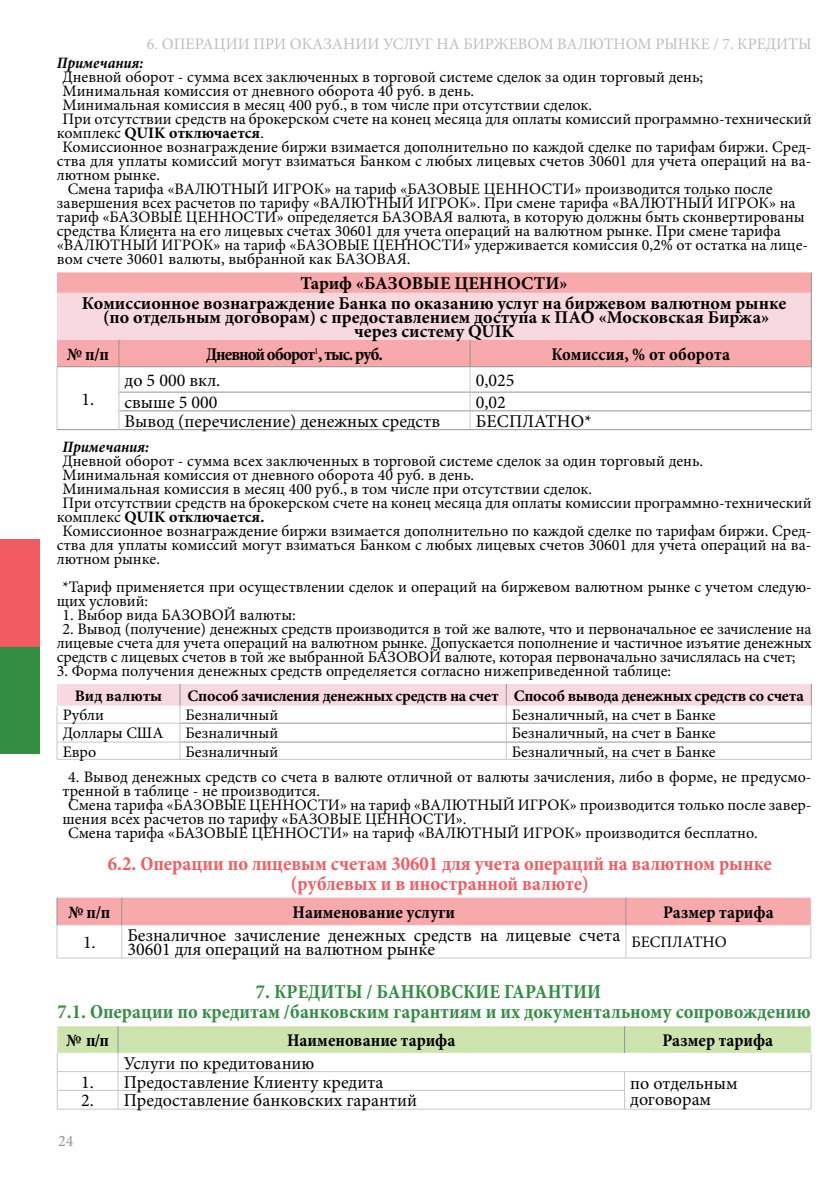
<style>
.page{position:relative;width:840px;height:1191px;background:#fff}
.page>*{position:absolute;margin:0;border:0;box-sizing:border-box;transform-origin:0 0}
.t1{font:700 condensed 20px/20px "Minion Pro";color:#338e43;text-align:center}
.t2{font:700 condensed 20px/20px "Minion Pro";color:#f15b61;text-align:center}
.t3{font:18px/14px "Minion Pro";color:#000}
.t4{font:700 18px/19.6px "Minion Pro";color:#000;text-align:center}
.t5{font:700 condensed 18px "Minion Pro";color:#000}
.t6{font:700 condensed 18px "Minion Pro";letter-spacing:-.05em;color:#000}
.t7{font:16px/14px "Minion Pro";color:#000}
.t8{font:700 16px "Minion Pro";letter-spacing:-.005em;color:#000}
.t9{font:16px "Minion Pro";color:#bcbec0}
.t10{font:italic 700 condensed 16px "Minion Pro";color:#000}
.t11{font:16px "Minion Pro";color:#939598}
.s1{font-weight:400}
.s2{color:#328d42}
</style>
<div class="page">
<div style="left:57px;top:272px;width:753px;height:94px;background:#f7a9ac"></div>
<div style="left:57px;top:293px;width:753px;height:46px;background:#f8d9df"></div>
<svg style="left:810px;top:272px;width:1px;height:21px"></svg>
<hr style="left:810px;top:293px;width:1px;height:46px;background:#939598">
<hr style="left:57px;top:366px;width:62px;height:1px;background:#939598">
<hr style="left:57px;top:429px;width:62px;height:1px;background:#939598">
<svg style="left:57px;top:367px;width:1px;height:62px"></svg>
<hr style="left:119px;top:366px;width:351px;height:1px;background:#939598">
<hr style="left:470px;top:366px;width:341px;height:1px;background:#939598">
<hr style="left:119px;top:392px;width:351px;height:1px;background:#939598">
<hr style="left:470px;top:392px;width:340px;height:1px;background:#939598">
<hr style="left:119px;top:410px;width:351px;height:1px;background:#939598">
<hr style="left:470px;top:410px;width:340px;height:1px;background:#939598">
<hr style="left:119px;top:429px;width:351px;height:1px;background:#939598">
<hr style="left:470px;top:429px;width:341px;height:1px;background:#939598">
<svg style="left:118px;top:339px;width:1px;height:90px"></svg>
<svg style="left:469px;top:339px;width:1px;height:90px"></svg>
<svg style="left:810px;top:339px;width:1px;height:73px"></svg>
<hr style="left:180px;top:759px;width:326px;height:1px;background:#c7c8ca">
<hr style="left:506px;top:759px;width:305px;height:1px;background:#c7c8ca">
<svg style="left:57px;top:684px;width:754px;height:75px"></svg>
<hr style="left:57px;top:759px;width:123px;height:1px;background:#c7c8ca">
<div style="left:57px;top:897px;width:753px;height:28px;background:#f7a9ac"></div>
<hr style="left:57px;top:925px;width:1px;height:32px;background:#c7c8ca">
<hr style="left:57px;top:957px;width:65px;height:1px;background:#c7c8ca">
<hr style="left:121px;top:925px;width:1px;height:32px;background:#c7c8ca">
<hr style="left:122px;top:957px;width:503px;height:1px;background:#c7c8ca">
<hr style="left:625px;top:925px;width:1px;height:32px;background:#c7c8ca">
<hr style="left:810px;top:925px;width:1px;height:32px;background:#c7c8ca">
<hr style="left:625px;top:957px;width:185px;height:1px;background:#c7c8ca">
<hr style="left:57px;top:1108px;width:61px;height:1px;background:#c7c8ca">
<hr style="left:118px;top:1108px;width:506px;height:1px;background:#c7c8ca">
<hr style="left:624px;top:1108px;width:186px;height:1px;background:#c7c8ca">
<svg style="left:57px;top:1026px;width:754px;height:82px"></svg>
<div style="left:0;top:646px;width:40px;height:108px;background:#338e43"></div>
<div style="left:0;top:539px;width:40px;height:108px;background:#f15b61"></div>
<p class="t9" style="left:147px;top:33px;width:665px">6. ОПЕРАЦИИ ПРИ ОКАЗАНИИ УСЛУГ НА БИРЖЕВОМ ВАЛЮТНОМ РЫНКЕ / 7. КРЕДИТЫ</p>
<p class="t10" style="left:57px;top:52px;width:88px">Примечания:</p>
<p class="t7" style="left:62px;top:70px;width:642px">Дневной оборот - сумма всех заключенных в торговой системе сделок за один торговый день;</p>
<p class="t7" style="left:62px;top:84px;width:413px">Минимальная комиссия от дневного оборота 40 руб. в день.</p>
<p class="t7" style="left:62px;top:98px;width:531px">Минимальная комиссия в месяц 400 руб., в том числе при отсутствии сделок.</p>
<p class="t7" style="left:62px;top:112px;width:750px">При отсутствии средств на брокерском счете на конец месяца для оплаты комиссий программно-технический</p>
<p class="t8" style="left:57px;top:122px;width:208px"><span class="s1">комплекс</span> QUIK отключается<span class="s1">.</span></p>
<p class="t7" style="left:62px;top:140px;width:750px">Комиссионное вознаграждение биржи взимается дополнительно по каждой сделке по тарифам биржи. Сред-</p>
<p class="t7" style="left:57px;top:154px;width:755px">ства для уплаты комиссий могут взиматься Банком с любых лицевых счетов 30601 для учета операций на ва-</p>
<p class="t7" style="left:57px;top:168px;width:105px">лютном рынке.</p>
<p class="t7" style="left:68px;top:182px;width:706px">Cмена тарифа «ВАЛЮТНЫЙ ИГРОК» на тариф «БАЗОВЫЕ ЦЕННОСТИ» производится только после</p>
<p class="t7" style="left:57px;top:196px;width:740px">завершения всех расчетов по тарифу «ВАЛЮТНЫЙ ИГРОК». При смене тарифа «ВАЛЮТНЫЙ ИГРОК» на</p>
<p class="t7" style="left:57px;top:210px;width:749px">тариф «БАЗОВЫЕ ЦЕННОСТИ» определяется БАЗОВАЯ валюта, в которую должны быть сконвертированы</p>
<p class="t7" style="left:57px;top:224px;width:725px">средства Клиента на его лицевых счетах 30601 для учета операций на валютном рынке. При смене тарифа</p>
<p class="t7" style="left:57px;top:238px;width:752px">«ВАЛЮТНЫЙ ИГРОК» на тариф «БАЗОВЫЕ ЦЕННОСТИ» удерживается комиссия 0,2% от остатка на лице-</p>
<p class="t7" style="left:57px;top:252px;width:355px">вом счете 30601 валюты, выбранной как БАЗОВАЯ.</p>
<p class="t4" style="left:82px;top:273px;width:705px">Тариф «БАЗОВЫЕ ЦЕННОСТИ»<br>Комиссионное вознаграждение Банка по оказанию услуг на биржевом валютном рынке</p>
<p class="t4" style="left:103px;top:310px;width:667px;line-height:14px">(по отдельным договорам) с предоставлением доступа к ПАО «Московская Биржа» через систему QUIK</p>
<p class="t5" style="left:67px;top:341px;width:44px">№ п/п</p>
<p class="t6" style="left:206px;top:341px;width:178px">Дневной оборот<sup>1</sup>, тыс. руб.</p>
<p class="t5" style="left:551px;top:341px;width:180px">Комиссия, % от оборота</p>
<p class="t3" style="left:82px;top:392px;width:14px">1.</p>
<p class="t3" style="left:124px;top:373px;width:97px">до 5 000 вкл.</p>
<p class="t3" style="left:475px;top:373px;width:40px">0,025</p>
<p class="t3" style="left:124px;top:395px;width:94px">свыше 5 000</p>
<p class="t3" style="left:475px;top:395px;width:32px">0,02</p>
<p class="t3" style="left:124px;top:414px;width:317px">Вывод (перечисление) денежных средств</p>
<p class="t3" style="left:475px;top:414px;width:24px">Бесплатно</p>
<p class="t3" style="left:584px;top:414px;width:9px">*</p>
<p class="t10" style="left:62px;top:436px;width:88px">Примечания:</p>
<p class="t7" style="left:62px;top:454px;width:642px">Дневной оборот - сумма всех заключенных в торговой системе сделок за один торговый день.</p>
<p class="t7" style="left:62px;top:468px;width:413px">Минимальная комиссия от дневного оборота 40 руб. в день.</p>
<p class="t7" style="left:62px;top:482px;width:531px">Минимальная комиссия в месяц 400 руб., в том числе при отсутствии сделок.</p>
<p class="t7" style="left:62px;top:496px;width:750px">При отсутствии средств на брокерском счете на конец месяца для оплаты комиссии программно-технический</p>
<p class="t8" style="left:57px;top:505px;width:209px"><span class="s1">комплекс</span> QUIK отключается.</p>
<p class="t7" style="left:62px;top:524px;width:750px">Комиссионное вознаграждение биржи взимается дополнительно по каждой сделке по тарифам биржи. Сред-</p>
<p class="t7" style="left:57px;top:538px;width:755px">ства для уплаты комиссий могут взиматься Банком с любых лицевых счетов 30601 для учета операций на ва-</p>
<p class="t7" style="left:57px;top:552px;width:105px">лютном рынке.</p>
<p class="t7" style="left:57px;top:580px;width:756px;text-indent:6px">*Тариф применяется при осуществлении сделок и операций на биржевом валютном рынке с учетом следую&shy;щих условий:</p>
<p class="t7" style="left:62px;top:608px;width:235px">1. Выбор вида БАЗОВОЙ валюты:</p>
<p class="t7" style="left:57px;top:622px;width:756px;text-align:justify;text-indent:6px">2. Вывод (получение) денежных средств производится в той же валюте, что и первоначальное ее зачисление на лицевые счета для учета операций на валютном рынке. Допускается пополнение и частичное изъятие денежных средств с лицевых счетов в той же выбранной БАЗОВОЙ валюте, которая первоначально зачислялась на счет;</p>
<p class="t7" style="left:57px;top:664px;width:615px">3. Форма получения денежных средств определяется согласно нижеприведенной таблице:</p>
<p class="t8" style="left:75px;top:684px;width:89px">Вид валюты</p>
<p class="t8" style="left:187px;top:684px;width:617px">Способ зачисления денежных средств на счет Способ вывода денежных средств со счета</p>
<p class="t7" style="left:63px;top:708px;width:43px">Рубли</p>
<p class="t7" style="left:185px;top:708px;width:94px">Безналичный</p>
<p class="t7" style="left:511px;top:708px;width:205px">Безналичный, на счет в Банке</p>
<p class="t7" style="left:63px;top:726px;width:102px">Доллары США</p>
<p class="t7" style="left:185px;top:726px;width:94px">Безналичный</p>
<p class="t7" style="left:511px;top:726px;width:205px">Безналичный, на счет в Банке</p>
<p class="t7" style="left:63px;top:744px;width:35px">Евро</p>
<p class="t7" style="left:185px;top:744px;width:94px">Безналичный</p>
<p class="t7" style="left:511px;top:744px;width:205px">Безналичный, на счет в Банке</p>
<p class="t7" style="left:68px;top:769px;width:744px">4. Вывод денежных средств со счета в валюте отличной от валюты зачисления, либо в форме, не предусмо-</p>
<p class="t7" style="left:62px;top:783px;width:259px">тренной в таблице - не производится.</p>
<p class="t7" style="left:68px;top:797px;width:744px">Смена тарифа «БАЗОВЫЕ ЦЕННОСТИ» на тариф «ВАЛЮТНЫЙ ИГРОК» производится только после завер-</p>
<p class="t7" style="left:62px;top:811px;width:405px">шения всех расчетов по тарифу «БАЗОВЫЕ ЦЕННОСТИ».</p>
<p class="t7" style="left:68px;top:825px;width:690px">Смена тарифа «БАЗОВЫЕ ЦЕННОСТИ» на тариф «ВАЛЮТНЫЙ ИГРОК» производится бесплатно.</p>
<p class="t2" style="left:108px;top:853px;width:665px">6.2. Операции по лицевым счетам 30601 для учета операций на валютном рынке (рублевых и в иностранной валюте)</p>
<p class="t5" style="left:68px;top:900px;width:44px">№ п/п</p>
<p class="t5" style="left:292px;top:900px;width:164px">Наименование услуги</p>
<p class="t5" style="left:662px;top:900px;width:112px">Размер тарифа</p>
<p class="t3" style="left:127px;top:928px;width:494px;text-indent:-44px">1. Безналичное зачисление денежных средств на лицевые счета<br>30601 для операций на валютном рынке</p>
<p class="t7" style="left:631px;top:935px;width:96px">БЕСПЛАТНО</p>
<p class="t1" style="left:57px;top:981px;width:754px">7. КРЕДИТЫ <span class="s2">/ БАНКОВСКИЕ ГАРАНТИИ<br></span>7.1. Операции по кредитам <span class="s2">/банковским гарантиям и их</span> документальному сопровождению</p>
<p class="t5" style="left:66px;top:1028px;width:44px">№ п/п</p>
<p class="t5" style="left:287px;top:1028px;width:170px">Наименование тарифа</p>
<p class="t5" style="left:662px;top:1028px;width:112px">Размер тарифа</p>
<p class="t3" style="left:124px;top:1056px;width:192px">Услуги по кредитованию</p>
<p class="t3" style="left:81px;top:1074px;width:303px">1. Предоставление Клиенту кредита</p>
<p class="t3" style="left:630px;top:1076px;width:109px">по отдельным</p>
<p class="t3" style="left:81px;top:1093px;width:337px">2. Предоставление банковских гарантий</p>
<p class="t3" style="left:630px;top:1092px;width:82px">договорам</p>
<p class="t11" style="left:58px;top:1130px;width:17px">24</p>
</div>
